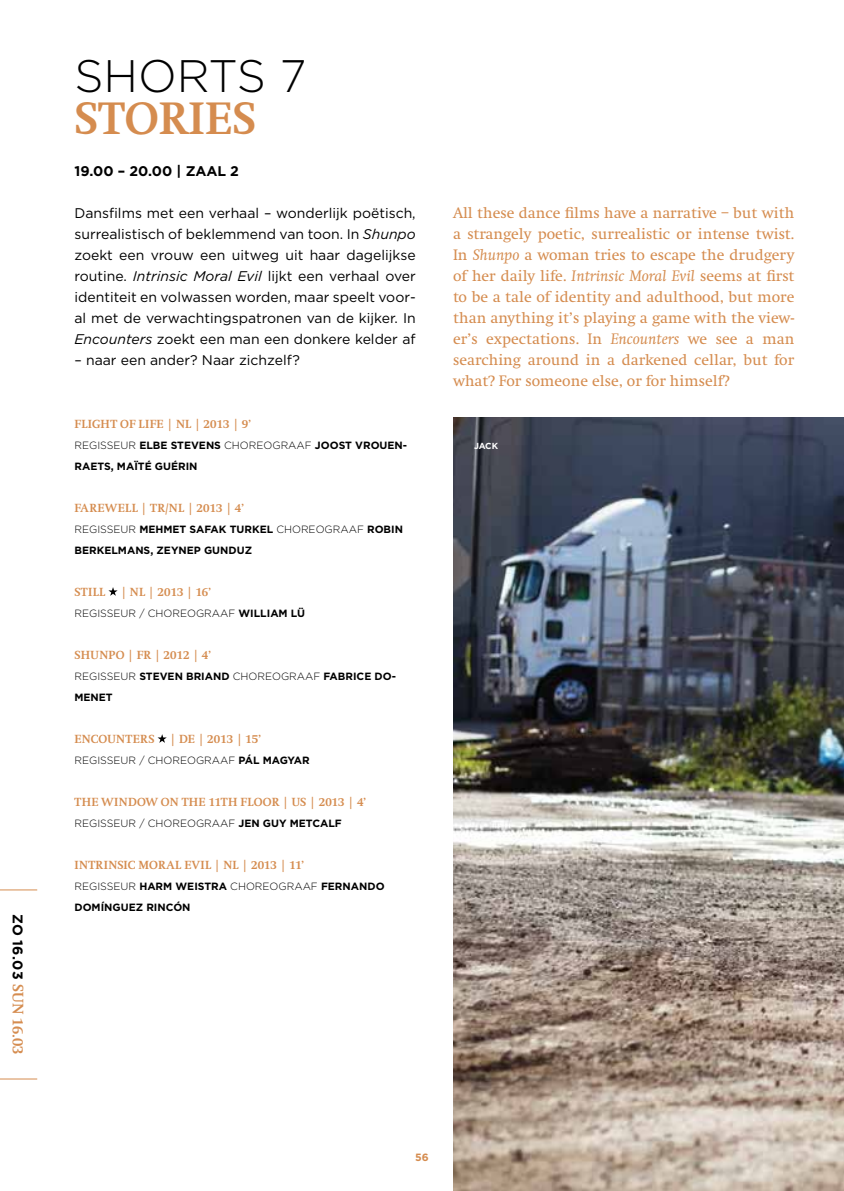
<style>
.page{position:relative;width:844px;height:1191px;background:#fff}
.page>*{position:absolute;margin:0;border:0;box-sizing:border-box;transform-origin:0 0}
.t1{font:700 47.25px "Swift";color:#d58c4f}
.t2{font:300 45.5px "Gotham";letter-spacing:-.005em;color:#000}
.t3{font:15.75px/21px "Swift";color:#d58c4f;text-align:justify}
.t4{font:700 15.75px "Swift";letter-spacing:.015em;color:#d58c4f}
.t5{font:14px/21px "Gotham";color:#000;text-align:justify}
.t6{font:700 14px "Gotham";color:#000}
.t7{font:700 12.25px "Swift";letter-spacing:.02em;color:#d58c4f}
.t8{font:700 10.5px/21px "Gotham";color:#000}
.t9{font:300 10.5px "Gotham";color:#000}
.t10{font:700 10.5px "Gotham";color:#d58c4f}
.t11{font:700 8.75px "Gotham";color:#fff}
.s1{font-style:italic}
.s2{font-weight:300}
.s3{font-weight:700}
</style>
<div class="page">
<img style="left:453px;top:417px;width:390px;height:774px">
<svg style="left:108px;top:587px;width:10px;height:9px"></svg>
<svg style="left:157px;top:734px;width:10px;height:9px"></svg>
<hr style="left:0;top:889px;width:37px;height:1px;background:#d58c4f">
<hr style="left:0;top:1078px;width:37px;height:1px;background:#d58c4f">
<p class="t6" style="left:27px;top:914px;width:67px;rotate:90deg">ZO 16.03</p>
<p class="t4" style="left:26px;top:983px;width:73px;rotate:90deg">SUN 16.03</p>
<h2 class="t2" style="left:74px;top:47px;width:233px">SHORTS 7</h2>
<h1 class="t1" style="left:74px;top:92px;width:183px">STORIES</h1>
<p class="t6" style="left:74px;top:161px;width:166px">19.00 – 20.00 | ZAAL 2</p>
<p class="t5" style="left:74px;top:202px;width:343px">Dansfilms met een verhaal – wonderlijk poëtisch, surrealistisch of beklemmend van toon. In <span class="s1">Shunpo </span>zoekt een vrouw een uitweg uit haar dagelijkse routine. <span class="s1">Intrinsic Moral Evil</span> lijkt een verhaal over identiteit en volwassen worden, maar speelt voor&shy;al met de verwachtingspatronen van de kijker. In <span class="s1">Encounters</span> zoekt een man een donkere kelder af</p>
<p class="t5" style="left:74px;top:349px;width:227px">– naar een ander? Naar zichzelf?</p>
<p class="t7" style="left:74px;top:417px;width:178px">FLIGHT OF LIFE | NL | 2013 | 9’</p>
<p class="t8" style="left:74px;top:434px;width:334px"><span class="s2">REGISSEUR</span> ELBE STEVENS <span class="s2">CHOREOGRAAF</span> JOOST VROUEN-<br>RAETS, MAÏTÉ GUÉRIN</p>
<p class="t7" style="left:74px;top:501px;width:171px">FAREWELL | TR/NL | 2013 | 4’</p>
<p class="t8" style="left:74px;top:518px;width:330px"><span class="s2">REGISSEUR</span> MEHMET SAFAK TURKEL <span class="s2">CHOREOGRAAF</span> ROBIN<br>BERKELMANS, ZEYNEP GUNDUZ</p>
<p class="t7" style="left:74px;top:585px;width:138px">STILL | NL | 2013 | 16’</p>
<p class="t9" style="left:74px;top:606px;width:232px">REGISSEUR / CHOREOGRAAF <span class="s3">WILLIAM LÜ</span></p>
<p class="t7" style="left:74px;top:648px;width:138px">SHUNPO | FR | 2012 | 4’</p>
<p class="t8" style="left:74px;top:665px;width:323px"><span class="s2">REGISSEUR</span> STEVEN BRIAND <span class="s2">CHOREOGRAAF</span> FABRICE DO-<br>MENET</p>
<p class="t7" style="left:74px;top:732px;width:188px">ENCOUNTERS | DE | 2013 | 15’</p>
<p class="t9" style="left:74px;top:753px;width:237px">REGISSEUR / CHOREOGRAAF <span class="s3">PÁL MAGYAR</span></p>
<p class="t7" style="left:74px;top:795px;width:293px">THE WINDOW ON THE 11TH FLOOR | US | 2013 | 4’</p>
<p class="t9" style="left:74px;top:816px;width:269px">REGISSEUR / CHOREOGRAAF <span class="s3">JEN GUY METCALF</span></p>
<p class="t7" style="left:74px;top:858px;width:231px">INTRINSIC MORAL EVIL | NL | 2013 | 11’</p>
<p class="t9" style="left:74px;top:879px;width:311px">REGISSEUR <span class="s3">HARM WEISTRA</span> CHOREOGRAAF <span class="s3">FERNANDO</span></p>
<p class="t8" style="left:74px;top:896px;width:118px">DOMÍNGUEZ RINCÓN</p>
<p class="t3" style="left:453px;top:202px;width:343px">All these dance films have a narrative – but with a strangely poetic, surrealistic or intense twist.<br>In <span class="s1">Shunpo</span> a woman tries to escape the drudgery of her daily life. <span class="s1">Intrinsic Moral Evil</span> seems at first to be a tale of identity and adulthood, but more than anything it’s playing a game with the view&shy;er’s expectations. In <span class="s1">Encounters</span> we see a man searching around in a darkened cellar, but for what? For someone else, or for himself?</p>
<p class="t11" style="left:474px;top:440px;width:26px">JACK</p>
<p class="t10" style="left:415px;top:1150px;width:15px">56</p>
</div>
